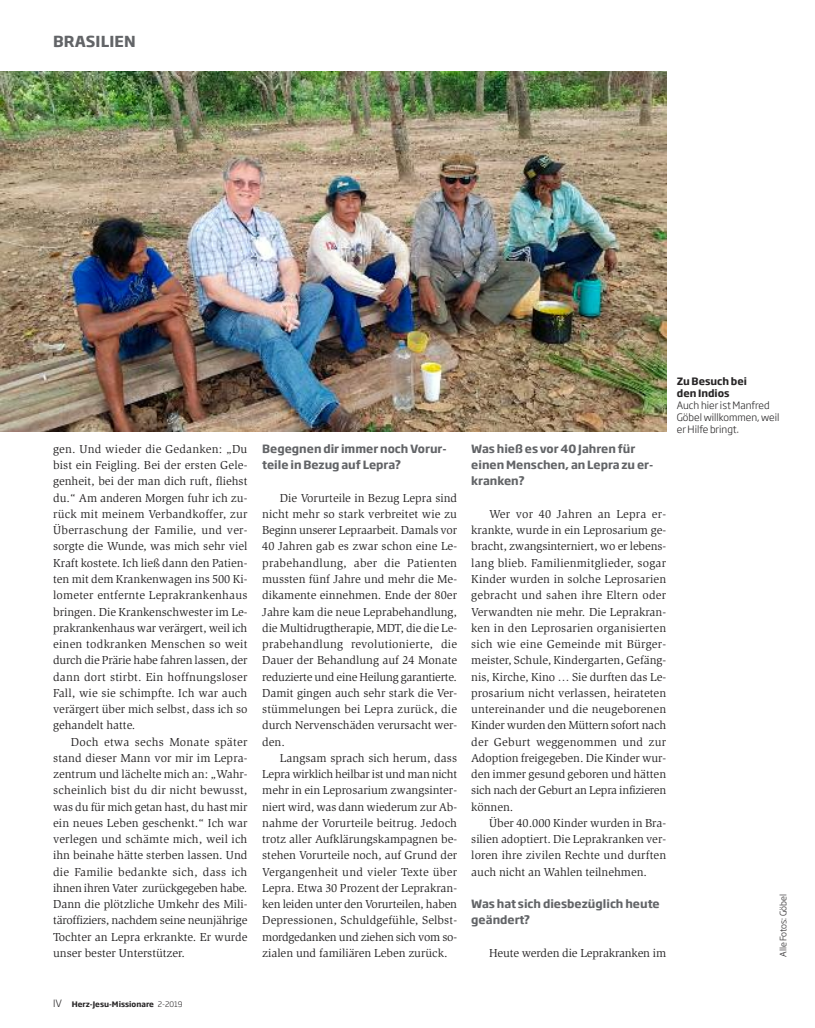
<style>
.page{position:relative;width:815px;height:1028px;background:#fff}
.page>*{position:absolute;margin:0;border:0;box-sizing:border-box;transform-origin:0 0}
.t1{font:700 15px "Soho Gothic Std";letter-spacing:.005em;color:#626467}
.t2{font:11.88px/16.2px "Slimbach Std";color:#272526;text-align:justify}
.t3{font:700 11.25px/16.2px "Soho Gothic Std";color:#626467}
.t4{font:300 10px/12px "Soho Gothic Std";color:#272526}
.t5{font:700 10px/12px "Soho Gothic Std";color:#272526}
.t6{font:300 8.75px "Soho Gothic Std";color:#272526}
.t7{font:700 7.5px "Soho Gothic Std";color:#272526}
.s1{font-weight:300;font-size:10px}
.s2{font-weight:300}
</style>
<div class="page">
<img style="left:0;top:72px;width:666px;height:359px">
<p class="t1" style="left:53px;top:33px;width:84px">BRASILIEN</p>
<p class="t2" style="left:53px;top:442px;width:196px">gen. Und wieder die Gedanken: „Du bist ein Feigling. Bei der ersten Gele&shy;genheit, bei der man dich ruft, fliehst du.“ Am anderen Morgen fuhr ich zu&shy;rück mit meinem Verbandkoffer, zur Überraschung der Familie, und ver&shy;sorgte die Wunde, was mich sehr viel Kraft kostete. Ich ließ dann den Patien&shy;ten mit dem Krankenwagen ins 500 Ki&shy;lometer entfernte Leprakrankenhaus bringen. Die Krankenschwester im Le&shy;prakrankenhaus war verärgert, weil ich einen todkranken Menschen so weit durch die Prärie habe fahren lassen, der dann dort stirbt. Ein hoffnungsloser Fall, wie sie schimpfte. Ich war auch verärgert über mich selbst, dass ich so gehandelt hatte.</p>
<p class="t2" style="left:53px;top:734px;width:196px;text-indent:18px">Doch etwa sechs Monate später stand dieser Mann vor mir im Lepra&shy;zentrum und lächelte mich an: „Wahr&shy;scheinlich bist du dir nicht bewusst, was du für mich getan hast, du hast mir ein neues Leben geschenkt.“ Ich war verlegen und schämte mich, weil ich ihn beinahe hätte sterben lassen. Und die Familie bedankte sich, dass ich ihnen ihren Vater zurückgegeben habe.<br>Dann die plötzliche Umkehr des Mili&shy;täroffiziers, nachdem seine neunjährige Tochter an Lepra erkrankte. Er wurde unser bester Unterstützer.</p>
<p class="t3" style="left:262px;top:441px;width:186px">Begegnen dir immer noch Vorur&shy;teile in Bezug auf Lepra?</p>
<p class="t2" style="left:262px;top:490px;width:196px;text-indent:18px">Die Vorurteile in Bezug Lepra sind nicht mehr so stark verbreitet wie zu Beginn unserer Lepraarbeit. Damals vor 40 Jahren gab es zwar schon eine Le&shy;prabehandlung, aber die Patienten mussten fünf Jahre und mehr die Me&shy;dikamente einnehmen. Ende der 80er Jahre kam die neue Leprabehandlung, die Multidrugtherapie, MDT, die die Le&shy;prabehandlung revolutionierte, die Dauer der Behandlung auf 24 Monate reduzierte und eine Heilung garantierte.<br>Damit gingen auch sehr stark die Ver&shy;stümmelungen bei Lepra zurück, die durch Nervenschäden verursacht wer&shy;den.</p>
<p class="t2" style="left:262px;top:750px;width:196px;text-indent:18px">Langsam sprach sich herum, dass Lepra wirklich heilbar ist und man nicht mehr in ein Leprosarium zwangsinter&shy;niert wird, was dann wiederum zur Ab&shy;nahme der Vorurteile beitrug. Jedoch trotz aller Aufklärungskampagnen be&shy;stehen Vorurteile noch, auf Grund der Vergangenheit und vieler Texte über Lepra. Etwa 30 Prozent der Leprakran&shy;ken leiden unter den Vorurteilen, haben Depressionen, Schuldgefühle, Selbst&shy;mordgedanken und ziehen sich vom so&shy;zialen und familiären Leben zurück.</p>
<p class="t3" style="left:471px;top:441px;width:184px">Was hieß es vor 40 Jahren für einen Menschen, an Lepra zu er&shy;kranken?</p>
<p class="t2" style="left:471px;top:507px;width:196px;text-indent:18px">Wer vor 40 Jahren an Lepra er&shy;krankte, wurde in ein Leprosarium ge&shy;bracht, zwangsinterniert, wo er lebens&shy;lang blieb. Familienmitglieder, sogar Kinder wurden in solche Leprosarien gebracht und sahen ihre Eltern oder Verwandten nie mehr. Die Leprakran&shy;ken in den Leprosarien organisierten sich wie eine Gemeinde mit Bürger&shy;meister, Schule, Kindergarten, Gefäng&shy;nis, Kirche, Kino … Sie durften das Le&shy;prosarium nicht verlassen, heirateten untereinander und die neugeborenen Kinder wurden den Müttern sofort nach der Geburt weggenommen und zur Adoption freigegeben. Die Kinder wur&shy;den immer gesund geboren und hätten sich nach der Geburt an Lepra infizieren können.</p>
<p class="t2" style="left:471px;top:815px;width:196px;text-indent:18px">Über 40.000 Kinder wurden in Bra&shy;silien adoptiert. Die Leprakranken ver&shy;loren ihre zivilen Rechte und durften auch nicht an Wahlen teilnehmen.</p>
<p class="t3" style="left:471px;top:896px;width:190px">Was hat sich diesbezüglich heute geändert?</p>
<p class="t2" style="left:489px;top:945px;width:179px">Heute werden die Leprakranken im</p>
<p class="t5" style="left:677px;top:376px;width:72px">Zu Besuch bei den Indios</p>
<p class="t4" style="left:677px;top:400px;width:104px">Auch hier ist Manfred<br>Göbel willkommen, weil er Hilfe bringt.</p>
<p class="t6" style="left:778px;top:957px;width:64px;rotate:-90deg">Alle Fotos:Göbel</p>
<p class="t7" style="left:53px;top:1000px;width:131px"><span class="s1">IV</span> Herz-Jesu-Missionare <span class="s2">2-2019</span></p>
</div>
